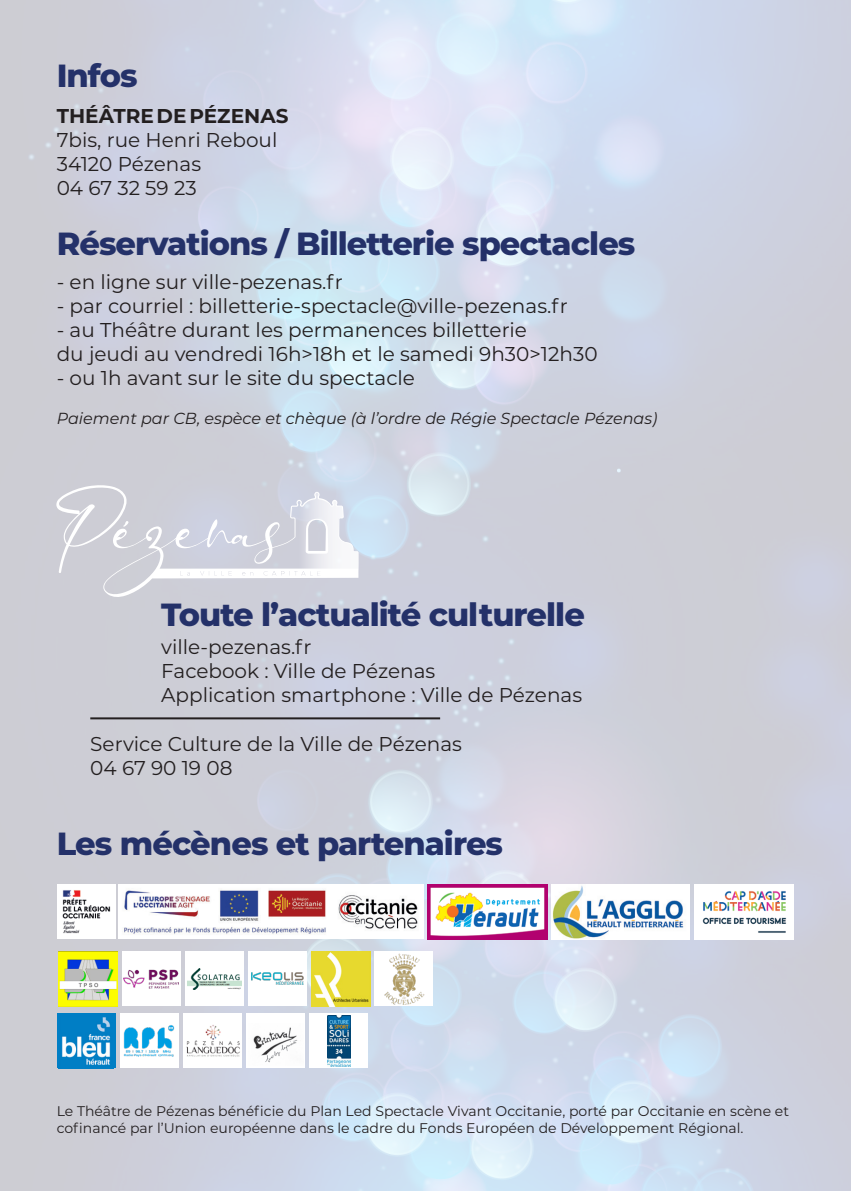
<style>
.page{position:relative;width:851px;height:1191px;background:#fff}
.page>*{position:absolute;margin:0;border:0;box-sizing:border-box;transform-origin:0 0}
.titre_livre{font:800 32px "Montserrat";letter-spacing:-.03em;color:#243169}
.Résumé{font:20px "Montserrat";color:#231f20}
.Résumé-2{font:700 20px "Montserrat";color:#231f20}
.Résumé-3{font:italic 16px "Montserrat";color:#231f20}
.Résumé-4{font:14px/16.8px "Montserrat";color:#231f20}
</style>
<div class="page">
<img style="left:0;top:0;width:850px;height:1191px">
<svg style="left:56px;top:485px;width:302px;height:113px;background:#d5d6df"></svg>
<hr style="left:90px;top:717px;width:350px;height:2px;background:#231f20">
<img style="left:59px;top:951px;width:59px;height:55px">
<div style="left:57px;top:1013px;width:59px;height:55px;background:#007ec5"></div>
<img style="left:62px;top:1017px;width:49px;height:48px">
<div style="left:122px;top:951px;width:59px;height:55px;background:#fff"></div>
<img style="left:124px;top:969px;width:55px;height:19px">
<div style="left:120px;top:1013px;width:59px;height:55px;background:#fff"></div>
<img style="left:123px;top:1025px;width:52px;height:32px">
<div style="left:185px;top:951px;width:59px;height:55px;background:#fff"></div>
<img style="left:187px;top:968px;width:55px;height:21px">
<div style="left:183px;top:1013px;width:59px;height:55px;background:#fff"></div>
<img style="left:186px;top:1025px;width:54px;height:32px">
<div style="left:248px;top:951px;width:59px;height:55px;background:#fff"></div>
<img style="left:251px;top:972px;width:53px;height:13px">
<div style="left:246px;top:1013px;width:59px;height:55px;background:#fff"></div>
<img style="left:253px;top:1027px;width:45px;height:36px">
<div style="left:309px;top:1013px;width:59px;height:55px;background:#fff"></div>
<img style="left:327px;top:1015px;width:23px;height:51px">
<img style="left:311px;top:951px;width:59px;height:55px">
<div style="left:374px;top:951px;width:59px;height:55px;background:#fff"></div>
<img style="left:384px;top:953px;width:41px;height:52px">
<img style="left:119px;top:885px;width:304px;height:53px">
<img style="left:427px;top:884px;width:120px;height:55px">
<img style="left:551px;top:884px;width:138px;height:55px">
<img style="left:58px;top:885px;width:58px;height:53px">
<img style="left:694px;top:884px;width:99px;height:55px">
<p class="titre_livre" style="left:57px;top:52px;width:82px">Infos</p>
<p class="Résumé-2" style="left:57px;top:101px;width:233px">THÉÂTRE DE PÉZENAS</p>
<p class="Résumé" style="left:57px;top:126px;width:222px">7bis, rue Henri Reboul</p>
<p class="Résumé" style="left:57px;top:150px;width:146px">34120 Pézenas</p>
<p class="Résumé" style="left:57px;top:174px;width:141px">04 67 32 59 23</p>
<p class="titre_livre" style="left:57px;top:220px;width:580px">Réservations / Billetterie spectacles</p>
<p class="Résumé" style="left:57px;top:268px;width:287px">- en ligne sur ville-pezenas.fr</p>
<p class="Résumé" style="left:57px;top:292px;width:512px">- par courriel : billetterie-spectacle@ville-pezenas.fr</p>
<p class="Résumé" style="left:57px;top:316px;width:471px">- au Théâtre durant les permanences billetterie</p>
<p class="Résumé" style="left:57px;top:340px;width:542px">du jeudi au vendredi 16h&gt;18h et le samedi 9h30&gt;12h30</p>
<p class="Résumé" style="left:57px;top:364px;width:359px">- ou 1h avant sur le site du spectacle</p>
<p class="Résumé-3" style="left:57px;top:407px;width:602px">Paiement par CB, espèce et chèque (à l’ordre de Régie Spectacle Pézenas)</p>
<p class="titre_livre" style="left:161px;top:591px;width:425px">Toute l’actualité culturelle</p>
<p class="Résumé" style="left:161px;top:633px;width:152px">ville-pezenas.fr</p>
<p class="Résumé" style="left:161px;top:657px;width:275px">Facebook : Ville de Pézenas</p>
<p class="Résumé" style="left:161px;top:681px;width:422px">Application smartphone : Ville de Pézenas</p>
<p class="Résumé" style="left:90px;top:730px;width:373px">Service Culture de la Ville de Pézenas</p>
<p class="Résumé" style="left:90px;top:754px;width:144px">04 67 90 19 08</p>
<p class="titre_livre" style="left:57px;top:820px;width:448px">Les mécènes et partenaires</p>
<p class="Résumé-4" style="left:57px;top:1102px;width:733px">Le Théâtre de Pézenas bénéficie du Plan Led Spectacle Vivant Occitanie, porté par Occitanie en scène et cofinancé par l’Union européenne dans le cadre du Fonds Européen de Développement Régional.</p>
</div>
